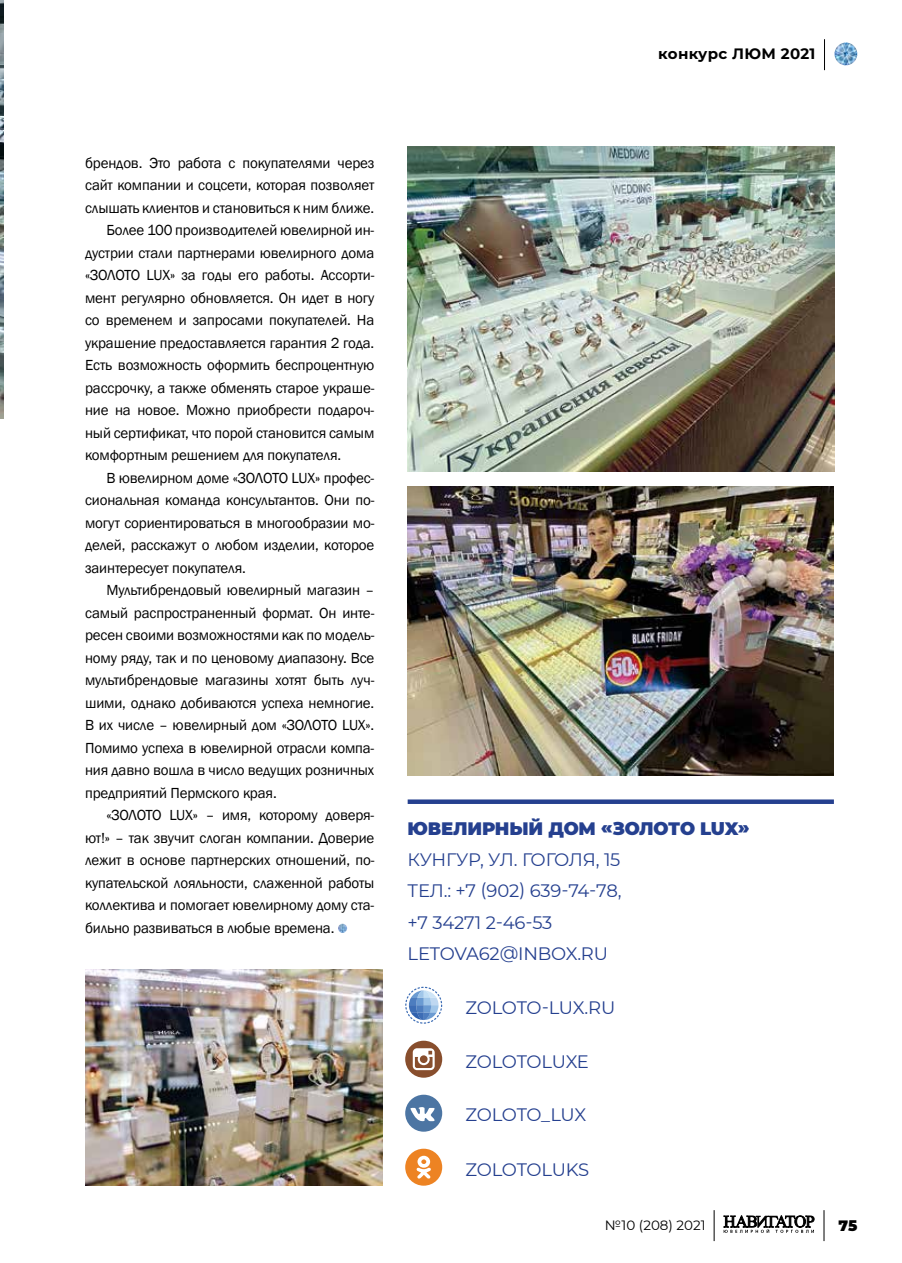
<style>
.page{position:relative;width:902px;height:1263px;background:#fff}
.page>*{position:absolute;margin:0;border:0;box-sizing:border-box;transform-origin:0 0}
.t1{font:18px/31.2px "Montserrat";letter-spacing:-.02em;color:#25408f}
.t2{font:900 18px "Montserrat";letter-spacing:-.01em;color:#25408f}
.t3{font:15px "Franklin Gothic";letter-spacing:-.01em;color:#000}
.t4{font:700 15px "Montserrat";letter-spacing:.02em;color:#000}
.t5{font:900 15px "Montserrat";color:#000}
.t6{font:13.5px "Montserrat";color:#000}
</style>
<div class="page">
<img style="left:834px;top:43px;width:23px;height:22px;border-radius:11px">
<svg style="left:723px;top:1215px;width:91px;height:18px"></svg>
<hr style="left:823px;top:1210px;width:1px;height:31px;background:#000">
<hr style="left:713px;top:1210px;width:1px;height:31px;background:#000">
<hr style="left:824px;top:39px;width:1px;height:31px;background:#000">
<img style="left:0;top:0;width:4px;height:419px">
<img style="left:407px;top:147px;width:427px;height:325px">
<div style="left:407px;top:799px;width:426px;height:5px;background:#25408f"></div>
<img style="left:407px;top:486px;width:426px;height:289px">
<img style="left:85px;top:969px;width:298px;height:217px">
<svg style="left:338px;top:924px;width:9px;height:9px"></svg>
<svg style="left:405px;top:1041px;width:37px;height:37px"></svg>
<svg style="left:413px;top:1048px;width:21px;height:22px"></svg>
<div style="left:405px;top:1095px;width:37px;height:37px;background:#4c75a3;border-radius:50%"></div>
<svg style="left:410px;top:1107px;width:25px;height:14px"></svg>
<div style="left:405px;top:1149px;width:37px;height:37px;background:#ed8323;border-radius:50%"></div>
<svg style="left:416px;top:1156px;width:15px;height:23px"></svg>
<svg style="left:405px;top:987px;width:37px;height:37px"></svg>
<p class="t4" style="left:658px;top:43px;width:159px">конкурс ЛЮМ 2021</p>
<p class="t3" style="left:85px;top:153px;width:291px">брендов. Это работа с покупателями через</p>
<p class="t3" style="left:85px;top:176px;width:291px">сайт компании и соцсети, которая позволяет</p>
<p class="t3" style="left:85px;top:198px;width:291px">слышать клиентов и становиться к ним ближе.</p>
<p class="t3" style="left:106px;top:221px;width:269px">Более 100 производителей ювелирной ин-</p>
<p class="t3" style="left:85px;top:243px;width:291px">дустрии стали партнерами ювелирного дома</p>
<p class="t3" style="left:85px;top:266px;width:291px">«ЗОЛОТО LUX» за годы его работы. Ассорти-</p>
<p class="t3" style="left:85px;top:288px;width:291px">мент регулярно обновляется. Он идет в ногу</p>
<p class="t3" style="left:85px;top:311px;width:291px">со временем и запросами покупателей. На</p>
<p class="t3" style="left:85px;top:333px;width:291px">украшение предоставляется гарантия 2 года.</p>
<p class="t3" style="left:85px;top:356px;width:291px">Есть возможность оформить беспроцентную</p>
<p class="t3" style="left:85px;top:378px;width:291px">рассрочку, а также обменять старое украше-</p>
<p class="t3" style="left:85px;top:401px;width:291px">ние на новое. Можно приобрести подароч-</p>
<p class="t3" style="left:85px;top:423px;width:291px">ный сертификат, что порой становится самым</p>
<p class="t3" style="left:85px;top:446px;width:257px">комфортным решением для покупателя.</p>
<p class="t3" style="left:106px;top:468px;width:269px">В ювелирном доме «ЗОЛОТО LUX» профес-</p>
<p class="t3" style="left:85px;top:491px;width:291px">сиональная команда консультантов. Они по-</p>
<p class="t3" style="left:85px;top:513px;width:291px">могут сориентироваться в многообразии мо-</p>
<p class="t3" style="left:85px;top:536px;width:291px">делей, расскажут о любом изделии, которое</p>
<p class="t3" style="left:85px;top:558px;width:162px">заинтересует покупателя.</p>
<p class="t3" style="left:106px;top:581px;width:269px">Мультибрендовый ювелирный магазин –</p>
<p class="t3" style="left:85px;top:603px;width:291px">самый распространенный формат. Он инте-</p>
<p class="t3" style="left:85px;top:626px;width:291px">ресен своими возможностями как по модель-</p>
<p class="t3" style="left:85px;top:648px;width:291px">ному ряду, так и по ценовому диапазону. Все</p>
<p class="t3" style="left:85px;top:671px;width:291px">мультибрендовые магазины хотят быть луч-</p>
<p class="t3" style="left:85px;top:693px;width:291px">шими, однако добиваются успеха немногие.</p>
<p class="t3" style="left:85px;top:716px;width:291px">В их числе – ювелирный дом «ЗОЛОТО LUX».</p>
<p class="t3" style="left:85px;top:738px;width:291px">Помимо успеха в ювелирной отрасли компа-</p>
<p class="t3" style="left:85px;top:761px;width:291px">ния давно вошла в число ведущих розничных</p>
<p class="t3" style="left:85px;top:783px;width:193px">предприятий Пермского края.</p>
<p class="t3" style="left:106px;top:806px;width:269px">«ЗОЛОТО LUX» – имя, которому доверя-</p>
<p class="t3" style="left:85px;top:828px;width:291px">ют!» – так звучит слоган компании. Доверие</p>
<p class="t3" style="left:85px;top:851px;width:291px">лежит в основе партнерских отношений, по-</p>
<p class="t3" style="left:85px;top:873px;width:291px">купательской лояльности, слаженной работы</p>
<p class="t3" style="left:85px;top:896px;width:291px">коллектива и помогает ювелирному дому ста-</p>
<p class="t3" style="left:85px;top:918px;width:251px">бильно развиваться в любые времена.</p>
<p class="t2" style="left:407px;top:815px;width:343px">ЮВЕЛИРНЫЙ ДОМ «ЗОЛОТО LUX»</p>
<p class="t1" style="left:407px;top:843px;width:215px">КУНГУР, УЛ. ГОГОЛЯ, 15<br>ТЕЛ.: +7 (902) 639-74-78, +7 34271 2-46-53<br>LETOVA62@INBOX.RU</p>
<p class="t1" style="left:465px;top:991px;width:151px">ZOLOTO-LUX.RU</p>
<p class="t1" style="left:465px;top:1045px;width:125px">ZOLOTOLUXE</p>
<p class="t1" style="left:465px;top:1098px;width:122px">ZOLOTO_LUX</p>
<p class="t1" style="left:465px;top:1153px;width:125px">ZOLOTOLUKS</p>
<p class="t6" style="left:605px;top:1216px;width:102px">№10 (208) 2021</p>
<p class="t5" style="left:838px;top:1215px;width:20px">75</p>
</div>
